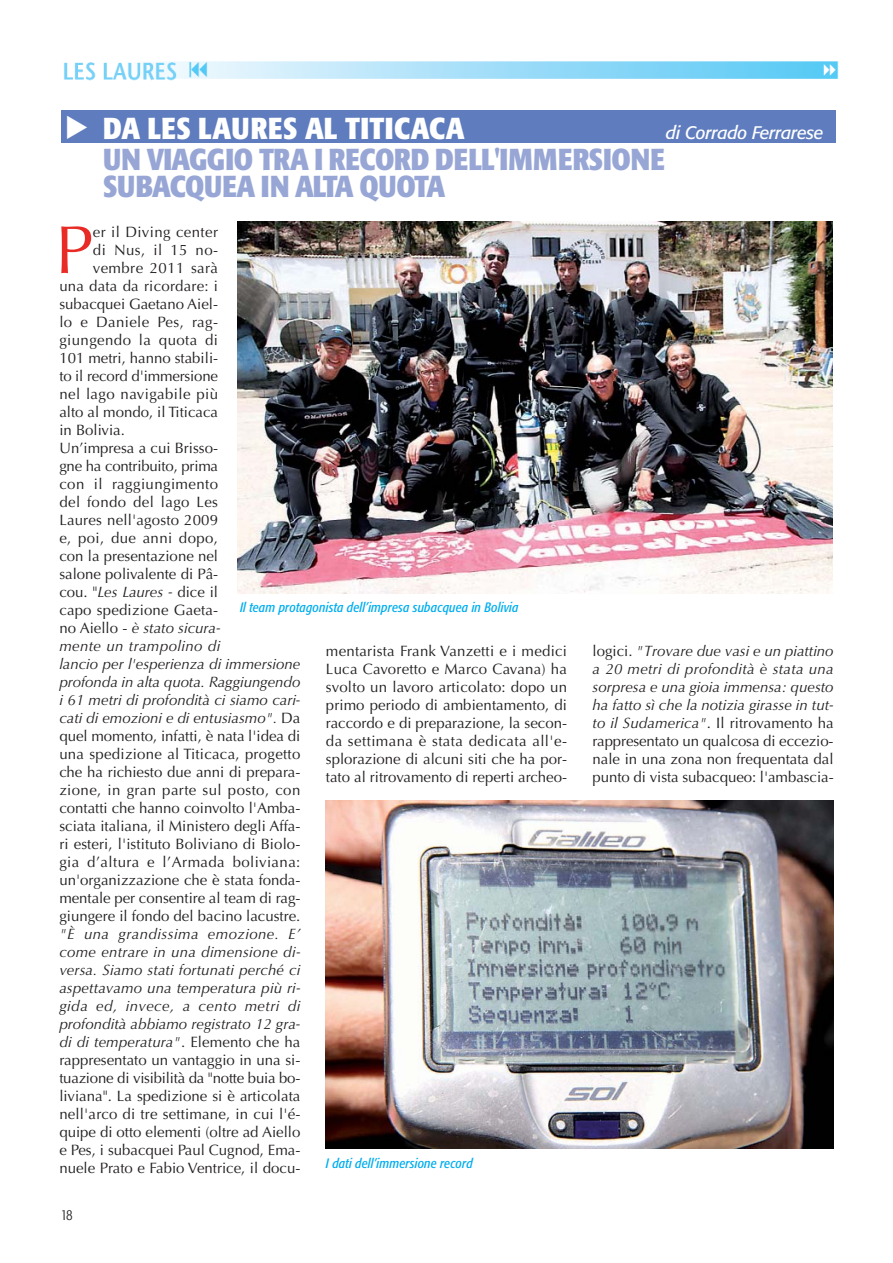
<style>
.page{position:relative;width:893px;height:1263px;background:#fff}
.page>*{position:absolute;margin:0;border:0;box-sizing:border-box;transform-origin:0 0}
.t1{font:67.8px "Optima";color:#e82b25}
.t2{font:700 condensed 30px/27px "Formata";letter-spacing:-.01em;color:#97a6d5}
.t3{font:700 condensed 30px "Formata";letter-spacing:.01em;color:#fff}
.t4{font:italic 18px "Formata";letter-spacing:-.02em;color:#fff}
.t5{font:15px/18px "Optima";color:#231f20;text-align:justify}
.t6{font:italic 15px/18px "Optima";color:#231f20;text-align:justify}
.t7{font:15px "Optima";letter-spacing:.03em;color:#231f20}
.t8{font:15px "Optima";letter-spacing:.02em;color:#231f20}
.t9{font:italic 15px "Optima";letter-spacing:.025em;color:#231f20}
.t10{font:300 condensed 15px "Formata";color:#231f20}
.t11{font:italic condensed 13.5px "Formata";letter-spacing:.01em;color:#00aeef}
.s1{font-style:italic}
.s2{font-style:normal}
</style>
<div class="page">
<img style="left:64px;top:61px;width:775px;height:20px">
<div style="left:61px;top:111px;width:774px;height:32px;background:#5e7cbe"></div>
<img style="left:238px;top:221px;width:594px;height:372px">
<img style="left:326px;top:800px;width:507px;height:348px">
<h2 class="t3" style="left:103px;top:116px;width:363px">DA LES LAURES AL TITICACA</h2>
<p class="t4" style="left:666px;top:124px;width:159px">di Corrado Ferrarese</p>
<h2 class="t2" style="left:103px;top:149px;width:563px">UN VIAGGIO TRA I RECORD DELL'IMMERSIONE<br>SUBACQUEA IN ALTA QUOTA</h2>
<h1 class="t1" style="left:55px;top:222px;width:39px">P</h1>
<p class="t7" style="left:93px;top:226px;width:127px">er il Diving center</p>
<p class="t7" style="left:93px;top:244px;width:127px">di Nus, il 15 no-</p>
<p class="t7" style="left:93px;top:262px;width:127px">vembre 2011 sarà</p>
<p class="t5" style="left:59px;top:278px;width:160px">una data da ricordare: i</p>
<p class="t5" style="left:59px;top:296px;width:160px">subacquei Gaetano Aiel-</p>
<p class="t7" style="left:59px;top:316px;width:160px">lo e Daniele Pes, rag-</p>
<p class="t7" style="left:59px;top:334px;width:160px">giungendo la quota di</p>
<p class="t5" style="left:59px;top:350px;width:160px">101 metri, hanno stabili-</p>
<p class="t5" style="left:59px;top:368px;width:160px">to il record d'immersione</p>
<p class="t7" style="left:59px;top:388px;width:160px">nel lago navigabile più</p>
<p class="t5" style="left:59px;top:404px;width:160px">alto al mondo, il Titicaca</p>
<p class="t5" style="left:59px;top:422px;width:67px">in Bolivia.</p>
<p class="t5" style="left:59px;top:440px;width:160px">Un’impresa a cui Brisso-</p>
<p class="t5" style="left:59px;top:458px;width:160px">gne ha contribuito, prima</p>
<p class="t7" style="left:59px;top:478px;width:160px">con il raggiungimento</p>
<p class="t7" style="left:59px;top:496px;width:160px">del fondo del lago Les</p>
<p class="t5" style="left:59px;top:512px;width:160px">Laures nell'agosto 2009</p>
<p class="t7" style="left:59px;top:532px;width:160px">e, poi, due anni dopo,</p>
<p class="t5" style="left:59px;top:548px;width:160px">con la presentazione nel</p>
<p class="t5" style="left:59px;top:566px;width:160px">salone polivalente di Pâ-</p>
<p class="t5" style="left:59px;top:584px;width:160px">cou. "<span class="s1">Les Laures -</span> dice il</p>
<p class="t5" style="left:59px;top:602px;width:160px">capo spedizione Gaeta-</p>
<p class="t6" style="left:59px;top:620px;width:163px"><span class="s2">no Aiello -</span> è stato sicura-</p>
<p class="t9" style="left:59px;top:640px;width:163px">mente un trampolino di</p>
<p class="t6" style="left:59px;top:656px;width:242px">lancio per l'esperienza di immersione</p>
<p class="t6" style="left:59px;top:674px;width:242px">profonda in alta quota. Raggiungendo</p>
<p class="t6" style="left:59px;top:692px;width:242px">i 61 metri di profondità ci siamo cari-</p>
<p class="t6" style="left:59px;top:710px;width:242px">cati di emozioni e di entusiasmo". <span class="s2">Da</span></p>
<p class="t5" style="left:59px;top:728px;width:242px">quel momento, infatti, è nata l'idea di</p>
<p class="t8" style="left:59px;top:748px;width:242px">una spedizione al Titicaca, progetto</p>
<p class="t5" style="left:59px;top:764px;width:242px">che ha richiesto due anni di prepara-</p>
<p class="t7" style="left:59px;top:784px;width:242px">zione, in gran parte sul posto, con</p>
<p class="t5" style="left:59px;top:800px;width:242px">contatti che hanno coinvolto l'Amba-</p>
<p class="t5" style="left:59px;top:818px;width:242px">sciata italiana, il Ministero degli Affa-</p>
<p class="t5" style="left:59px;top:836px;width:242px">ri esteri, l'istituto Boliviano di Biolo-</p>
<p class="t7" style="left:59px;top:856px;width:242px">gia d’altura e l’Armada boliviana:</p>
<p class="t5" style="left:59px;top:872px;width:242px">un'organizzazione che è stata fonda-</p>
<p class="t5" style="left:59px;top:890px;width:242px">mentale per consentire al team di rag-</p>
<p class="t5" style="left:59px;top:908px;width:242px">giungere il fondo del bacino lacustre.</p>
<p class="t5" style="left:59px;top:926px;width:242px"><span class="s1">"È una grandissima emozione. E’ come entrare in una dimensione di&shy;versa. Siamo stati fortunati perché ci aspettavamo una temperatura più ri&shy;gida ed, invece, a cento metri di profondità abbiamo registrato 12 gra&shy;di di temperatura"</span>. Elemento che ha rappresentato un vantaggio in una si&shy;tuazione di visibilità da "notte buia bo&shy;liviana". La spedizione si è articolata nell'arco di tre settimane, in cui l'é&shy;quipe di otto elementi (oltre ad Aiello e Pes, i subacquei Paul Cugnod, Ema&shy;nuele Prato e Fabio Ventrice, il docu-</p>
<p class="t11" style="left:240px;top:602px;width:280px">Il team protagonista dell’impresa subacquea in Bolivia</p>
<p class="t5" style="left:326px;top:644px;width:242px">mentarista Frank Vanzetti e i medici Luca Cavoretto e Marco Cavana) ha svolto un lavoro articolato: dopo un primo periodo di ambientamento, di raccordo e di preparazione, la secon&shy;da settimana è stata dedicata all'e&shy;splorazione di alcuni siti che ha por&shy;tato al ritrovamento di reperti archeo-</p>
<p class="t6" style="left:592px;top:644px;width:242px"><span class="s2">logici.</span> "Trovare due vasi e un piattino a 20 metri di profondità è stata una sorpresa e una gioia immensa: questo ha fatto sì che la notizia girasse in tut&shy;to il Sudamerica"<span class="s2">. Il ritrovamento ha rappresentato un qualcosa di eccezio&shy;nale in una zona non frequentata dal punto di vista subacqueo: l'ambascia-</span></p>
<p class="t11" style="left:326px;top:1158px;width:148px">I dati dell’immersione record</p>
<p class="t10" style="left:61px;top:1208px;width:13px">18</p>
</div>
